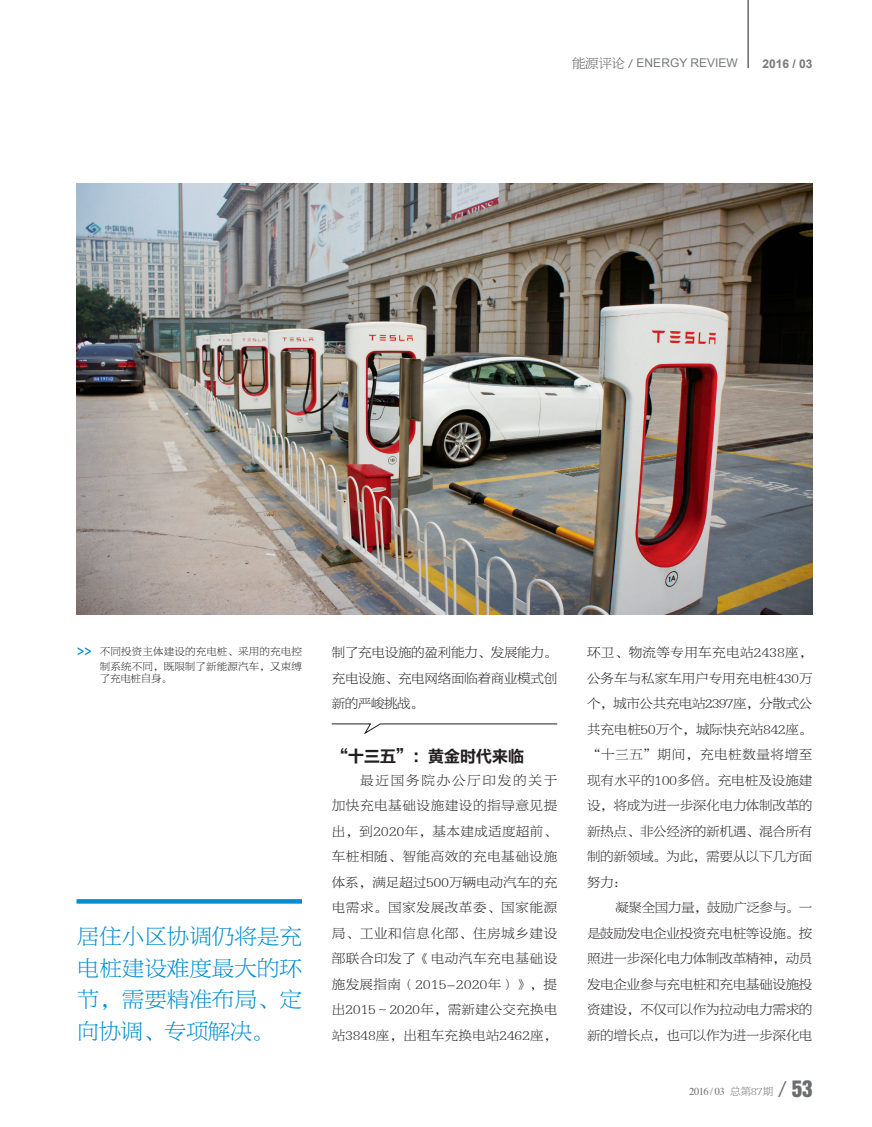
<style>
.page{position:relative;width:872px;height:1127px;background:#fff}
.page>*{position:absolute;margin:0;border:0;box-sizing:border-box;transform-origin:0 0}
.抽文{font:22.5px/31.5px "FZBYSK GBK1 0";color:#008cd0;text-align:justify}
.t1{font:21px "Helvetica Inserat LT Std";color:#6c6d70}
.一级标{font:16.5px "FZLTCHK GBK1 0";letter-spacing:-.03em;color:#231f20}
.内文{font:13.5px/25.5px "FZBYSK GBK1 0";letter-spacing:-.02em;color:#231f20;text-align:justify}
.t2{font:12px "Arial";color:#76787b}
.t3{font:700 12px "Arial";color:#76787b}
.图说{font:10.5px/15px "FZBYSK GBK1 0";letter-spacing:.015em;color:#231f20;text-align:right}
.t4{font:10.5px "Times";letter-spacing:-.05em;color:#6c6d70}
.s1{font-family:"FZBYSK GBK1 0";font-size:13.5px;color:#57585a}
.s2{font-family:"FZLTCHK GBK1 0";color:#008cd0}
.s3{font-family:"FZBYSK GBK1 0"}
.s4{font-family:"FZBYSK GBK1 0";font-size:24px}
</style>
<div class="page">
<hr style="left:748px;top:0;width:1px;height:68px;background:#231f20">
<svg style="left:331px;top:723px;width:226px;height:11px"></svg>
<svg style="left:77px;top:899px;width:225px;height:4px"></svg>
<img style="left:77px;top:184px;width:735px;height:431px">
<p class="t2" style="left:572px;top:55px;width:167px"><span class="s1">能源评论 /</span> ENERGY REVIEW</p>
<p class="t3" style="left:762px;top:55px;width:52px">2016 / 03</p>
<p class="图说" style="left:77px;top:644px;width:226px"><span class="s2">&gt;&gt;</span> 不同投资主体建设的充电桩、采用的充电控制系统不同，既限制了新能源汽车，又束缚</p>
<p class="图说" style="left:100px;top:671px;width:74px">了充电桩自身。</p>
<p class="抽文" style="left:77px;top:921px;width:227px">居住小区协调仍将是充电桩建设难度最大的环节，需要精准布局、定向协调、专项解决。</p>
<p class="内文" style="left:332px;top:640px;width:227px">制了充电设施的盈利能力、发展能力。充电设施、充电网络面临着商业模式创新的严峻挑战。</p>
<p class="一级标" style="left:332px;top:747px;width:194px">“十三五”：黄金时代来临</p>
<p class="内文" style="left:332px;top:767px;width:227px;text-indent:29px">最近国务院办公厅印发的关于加快充电基础设施建设的指导意见提出，到2020年，基本建成适度超前、车桩相随、智能高效的充电基础设施体系，满足超过500万辆电动汽车的充电需求。国家发展改革委、国家能源局、工业和信息化部、住房城乡建设部联合印发了《电动汽车充电基础设施发展指南（2015-2020年）》，提出2015～2020年，需新建公交充换电站3848座，出租车充换电站2462座，</p>
<p class="内文" style="left:587px;top:640px;width:227px">环卫、物流等专用车充电站2438座，公务车与私家车用户专用充电桩430万个，城市公共充电站2397座，分散式公共充电桩50万个，城际快充站842座。“十三五”期间，充电桩数量将增至现有水平的100多倍。充电桩及设施建设，将成为进一步深化电力体制改革的新热点、非公经济的新机遇、混合所有制的新领域。为此，需要从以下几方面努力：</p>
<p class="内文" style="left:587px;top:895px;width:227px;text-indent:29px">凝聚全国力量，鼓励广泛参与。一是鼓励发电企业投资充电桩等设施。按照进一步深化电力体制改革精神，动员发电企业参与充电桩和充电基础设施投资建设，不仅可以作为拉动电力需求的新的增长点，也可以作为进一步深化电</p>
<p class="t4" style="left:689px;top:1082px;width:85px">2016 / 03 <span class="s3">总第87期</span></p>
<p class="t1" style="left:777px;top:1076px;width:37px"><span class="s4">/</span>53</p>
</div>
